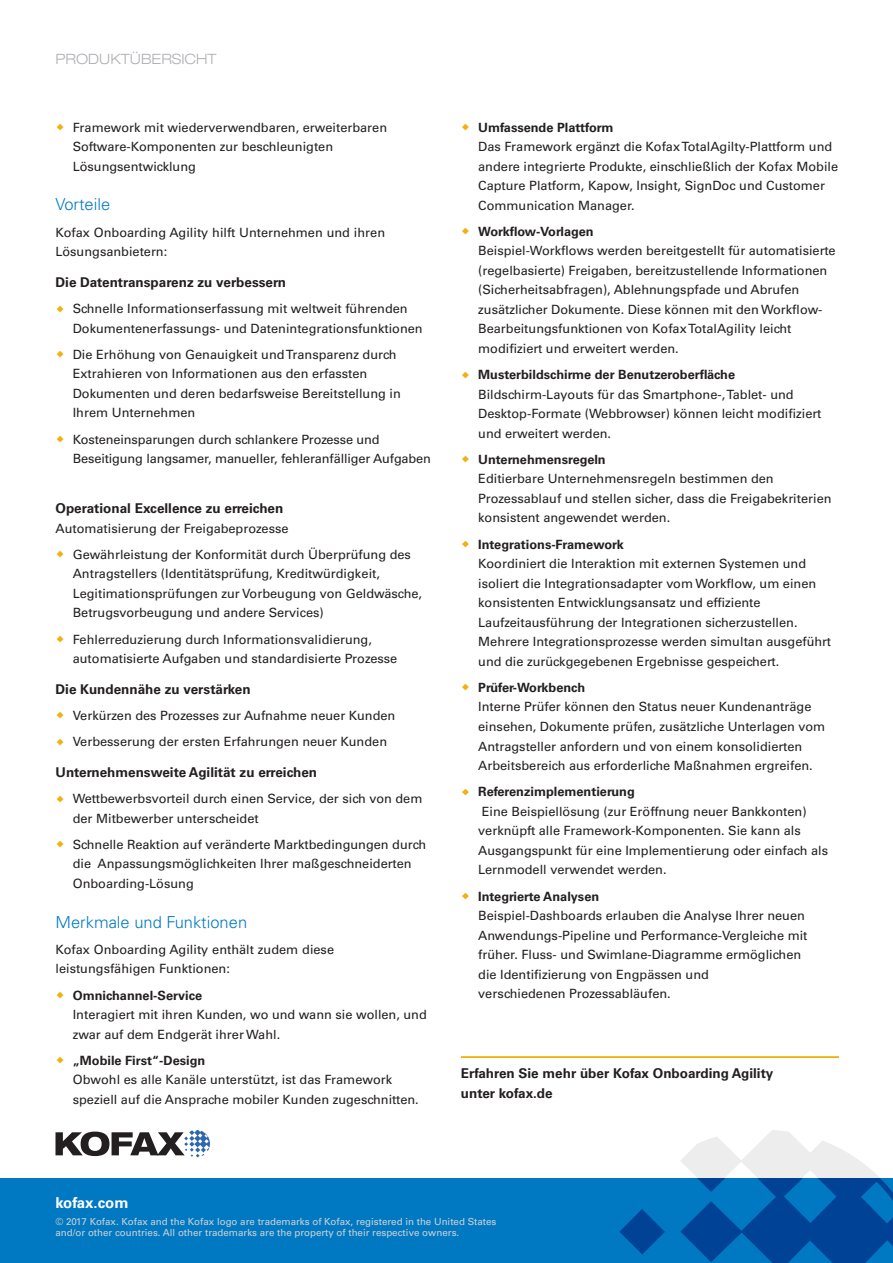
<style>
.page{position:relative;width:893px;height:1263px;background:#fff}
.page>*{position:absolute;margin:0;border:0;box-sizing:border-box;transform-origin:0 0}
.t1{font:300 16.5px "Univers LT Std";color:#0079c2}
.t2{font:700 15px "Univers LT Std";color:#fff}
.document_label{font:300 expanded 14.25px "Helvetica Neue LT Std";color:#b0b1b5}
.body_copy_callout{font:700 13.5px/19.5px "Univers LT Std";color:#231f20}
.body_copy{font:12.75px/19.5px "Univers LT Std";color:#231f20}
.copyright{font:9.75px/10.5px "Univers LT Std";color:#d1d2d4}
.s1{font-weight:700}
</style>
<div class="page">
<div style="left:0;top:1178px;width:893px;height:85px;background:#0079c2"></div>
<svg style="left:619px;top:1209px;width:46px;height:45px"></svg>
<svg style="left:55px;top:1130px;width:155px;height:27px"></svg>
<svg style="left:680px;top:1130px;width:213px;height:133px"></svg>
<hr style="left:461px;top:1056px;width:378px;height:2px;background:#efb211">
<p class="document_label" style="left:55px;top:51px;width:163px">PRODUKTÜBERSICHT</p>
<p class="body_copy" style="left:73px;top:117px;width:316px">Framework mit wiederverwendbaren, erweiterbaren<br>Software-Komponenten zur beschleunigten<br>Lösungsentwicklung</p>
<p class="t1" style="left:55px;top:195px;width:56px">Vorteile</p>
<p class="body_copy" style="left:55px;top:222px;width:331px">Kofax Onboarding Agility hilft Unternehmen und ihren<br>Lösungsanbietern:</p>
<p class="body_copy_callout" style="left:55px;top:272px;width:232px">Die Datentransparenz zu verbessern</p>
<p class="body_copy" style="left:73px;top:299px;width:351px">Schnelle Informationserfassung mit weltweit führenden<br>Dokumentenerfassungs- und Datenintegrationsfunktionen</p>
<p class="body_copy" style="left:73px;top:345px;width:330px">Die Erhöhung von Genauigkeit und Transparenz durch Extrahieren von Informationen aus den erfassten Dokumenten und deren bedarfsweise Bereitstellung in Ihrem Unternehmen</p>
<p class="body_copy" style="left:73px;top:429px;width:360px">Kosteneinsparungen durch schlankere Prozesse und<br>Beseitigung langsamer, manueller, fehleranfälliger Aufgaben</p>
<p class="body_copy_callout" style="left:55px;top:499px;width:229px">Operational Excellence zu erreichen</p>
<p class="body_copy" style="left:55px;top:518px;width:235px">Automatisierung der Freigabeprozesse</p>
<p class="body_copy" style="left:73px;top:545px;width:351px">Gewährleistung der Konformität durch Überprüfung des Antragstellers (Identitätsprüfung, Kreditwürdigkeit, Legitimationsprüfungen zur Vorbeugung von Geldwäsche, Betrugsvorbeugung und andere Services)</p>
<p class="body_copy" style="left:73px;top:629px;width:326px">Fehlerreduzierung durch Informationsvalidierung, automatisierte Aufgaben und standardisierte Prozesse</p>
<p class="body_copy_callout" style="left:55px;top:679px;width:197px">Die Kundennähe zu verstärken</p>
<p class="body_copy" style="left:73px;top:706px;width:324px">Verkürzen des Prozesses zur Aufnahme neuer Kunden</p>
<p class="body_copy" style="left:73px;top:732px;width:316px">Verbesserung der ersten Erfahrungen neuer Kunden</p>
<p class="body_copy_callout" style="left:55px;top:762px;width:263px">Unternehmensweite Agilität zu erreichen</p>
<p class="body_copy" style="left:73px;top:789px;width:351px">Wettbewerbsvorteil durch einen Service, der sich von dem der Mitbewerber unterscheidet</p>
<p class="body_copy" style="left:73px;top:834px;width:355px">Schnelle Reaktion auf veränderte Marktbedingungen durch die Anpassungsmöglichkeiten Ihrer maßgeschneiderten<br>Onboarding-Lösung</p>
<p class="t1" style="left:55px;top:912px;width:193px">Merkmale und Funktionen</p>
<p class="body_copy" style="left:55px;top:939px;width:280px">Kofax Onboarding Agility enthält zudem diese leistungsfähigen Funktionen:</p>
<p class="body_copy" style="left:73px;top:985px;width:356px"><span class="s1">Omnichannel-Service<br></span>Interagiert mit ihren Kunden, wo und wann sie wollen, und zwar auf dem Endgerät ihrer Wahl.</p>
<p class="body_copy" style="left:73px;top:1050px;width:348px"><span class="s1">„Mobile First“-Design<br></span>Obwohl es alle Kanäle unterstützt, ist das Framework speziell auf die Ansprache mobiler Kunden zugeschnitten.</p>
<p class="body_copy" style="left:478px;top:117px;width:361px"><span class="s1">Umfassende Plattform<br></span>Das Framework ergänzt die Kofax TotalAgilty-Plattform und andere integrierte Produkte, einschließlich der Kofax Mobile Capture Platform, Kapow, Insight, SignDoc und Customer Communication Manager.</p>
<p class="body_copy" style="left:478px;top:222px;width:359px"><span class="s1">Workflow-Vorlagen<br></span>Beispiel-Workflows werden bereitgestellt für automatisierte (regelbasierte) Freigaben, bereitzustellende Informationen (Sicherheitsabfragen), Ablehnungspfade und Abrufen zusätzlicher Dokumente. Diese können mit den Workflow-Bearbeitungsfunktionen von Kofax TotalAgility leicht modifiziert und erweitert werden.</p>
<p class="body_copy" style="left:478px;top:365px;width:345px"><span class="s1">Musterbildschirme der Benutzeroberfläche </span>Bildschirm-Layouts für das Smartphone-, Tablet- und Desktop-Formate (Webbrowser) können leicht modifiziert und erweitert werden.</p>
<p class="body_copy" style="left:478px;top:450px;width:355px"><span class="s1">Unternehmensregeln<br></span>Editierbare Unternehmensregeln bestimmen den Prozessablauf und stellen sicher, dass die Freigabekriterien konsistent angewendet werden.</p>
<p class="body_copy" style="left:478px;top:534px;width:354px"><span class="s1">Integrations-Framework<br></span>Koordiniert die Interaktion mit externen Systemen und isoliert die Integrationsadapter vom Workflow, um einen konsistenten Entwicklungsansatz und effiziente Laufzeitausführung der Integrationen sicherzustellen.<br>Mehrere Integrationsprozesse werden simultan ausgeführt und die zurückgegebenen Ergebnisse gespeichert.</p>
<p class="body_copy" style="left:478px;top:678px;width:349px"><span class="s1">Prüfer-Workbench<br></span>Interne Prüfer können den Status neuer Kundenanträge einsehen, Dokumente prüfen, zusätzliche Unterlagen vom Antragsteller anfordern und von einem konsolidierten Arbeitsbereich aus erforderliche Maßnahmen ergreifen.</p>
<p class="body_copy" style="left:478px;top:782px;width:351px"><span class="s1">Referenzimplementierung<br></span>Eine Beispiellösung (zur Eröffnung neuer Bankkonten) verknüpft alle Framework-Komponenten. Sie kann als Ausgangspunkt für eine Implementierung oder einfach als Lernmodell verwendet werden.</p>
<p class="body_copy" style="left:478px;top:886px;width:331px"><span class="s1">Integrierte Analysen<br></span>Beispiel-Dashboards erlauben die Analyse Ihrer neuen Anwendungs-Pipeline und Performance-Vergleiche mit früher. Fluss- und Swimlane-Diagramme ermöglichen die Identifizierung von Engpässen und<br>verschiedenen Prozessabläufen.</p>
<p class="body_copy_callout" style="left:461px;top:1064px;width:314px">Erfahren Sie mehr über Kofax Onboarding Agility unter kofax.de</p>
<p class="t2" style="left:55px;top:1194px;width:75px">kofax.com</p>
<p class="copyright" style="left:55px;top:1216px;width:442px">© 2017 Kofax. Kofax and the Kofax logo are trademarks of Kofax, registered in the United States and/or other countries. All other trademarks are the property of their respective owners.</p>
</div>
